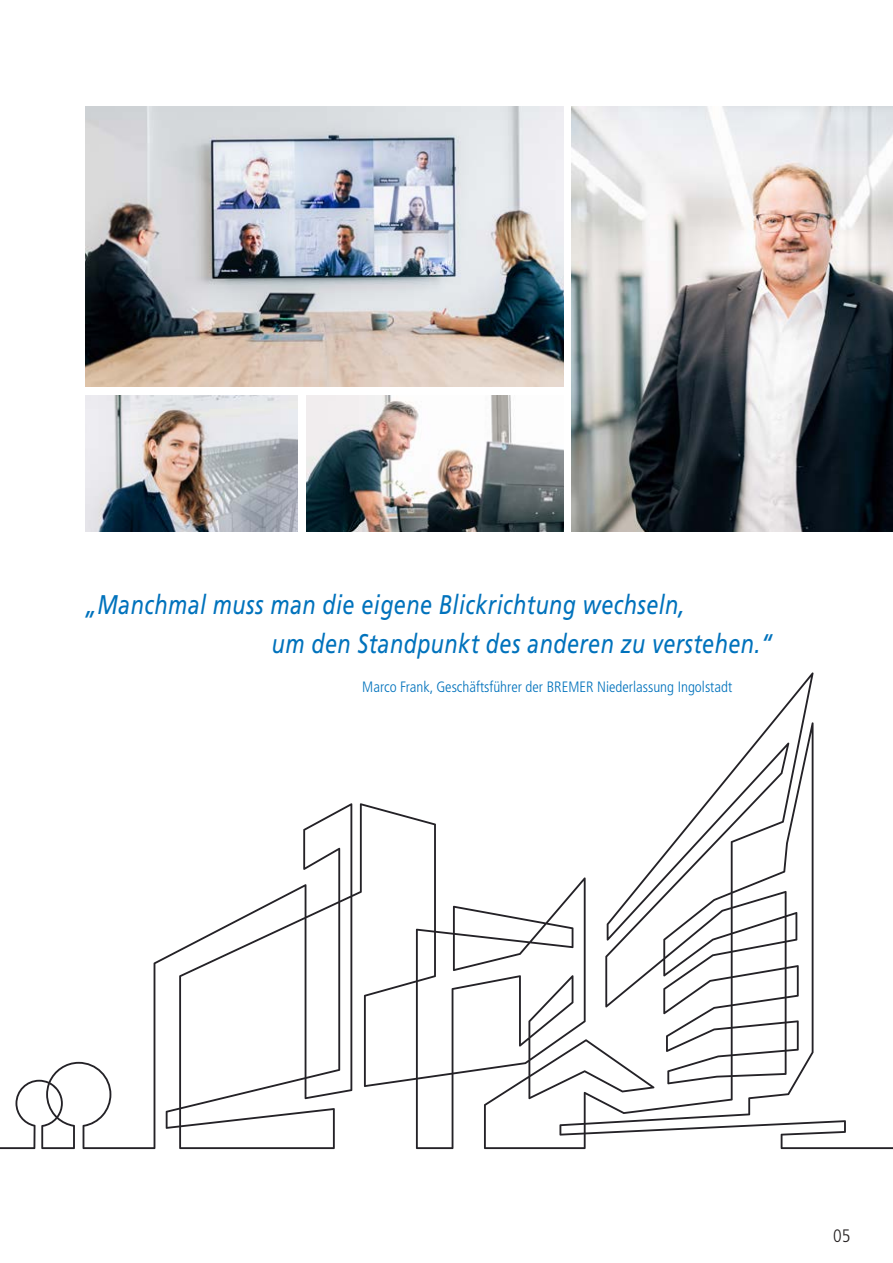
<style>
.page{position:relative;width:893px;height:1263px;background:#fff}
.page>*{position:absolute;margin:0;border:0;box-sizing:border-box;transform-origin:0 0}
.t1{font:italic 27px/39px "Frutiger LT Std";letter-spacing:.02em;color:#0072bc;scale:.8 1}
.t2{font:300 condensed 18px "Frutiger LT Std";color:#231f20}
.t3{font:300 condensed 15px "Frutiger LT Std";color:#0072bc}
</style>
<div class="page">
<img style="left:572px;top:106px;width:321px;height:425px">
<img style="left:85px;top:106px;width:478px;height:281px">
<img style="left:85px;top:395px;width:213px;height:136px">
<img style="left:306px;top:395px;width:257px;height:136px">
<svg style="left:0;top:672px;width:893px;height:477px"></svg>
<p class="t1" style="left:272px;top:586px;width:628px;text-indent:-187px">„Manchmal muss man die eigene Blickrichtung wechseln,<br>um den Standpunkt des anderen zu verstehen.“</p>
<p class="t3" style="left:362px;top:679px;width:371px">Marco Frank, Geschäftsführer der BREMER Niederlassung Ingolstadt</p>
<p class="t2" style="left:833px;top:1226px;width:19px">05</p>
</div>
